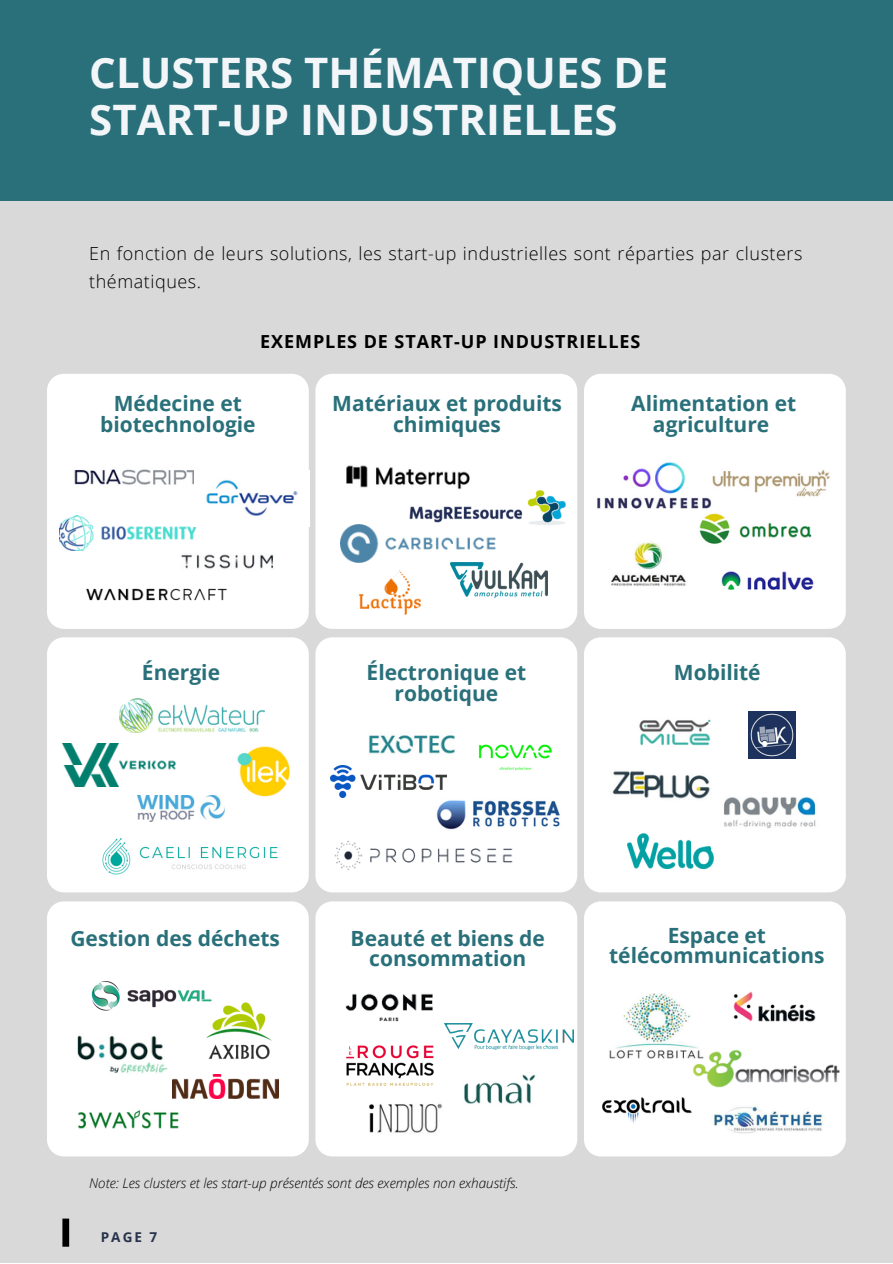
<style>
.page{position:relative;width:893px;height:1264px;background:#fff}
.page>*{position:absolute;margin:0;border:0;box-sizing:border-box;transform-origin:0 0}
.t1{font:700 42px/47.2px "Open Sans";color:#f3f6f9}
.t2{font:700 21px/20.2px "Open Sans";color:#29707a;text-align:center}
.t3{font:300 18px/28px "Open Sans";letter-spacing:.03em;color:#000}
.t4{font:700 18px "Open Sans";letter-spacing:.05em;color:#000}
.t5{font:italic 300 13.5px "Open Sans";color:#000}
.t6{font:700 13.5px "Open Sans";color:#27324a}
</style>
<div class="page">
<div style="left:0;top:0;width:892px;height:1262px;background:#d9d9d9"></div>
<div style="left:0;top:0;width:892px;height:200px;background:#29707a"></div>
<div style="left:62px;top:1218px;width:7px;height:28px;background:#000"></div>
<div style="left:47px;top:374px;width:262px;height:255px;background:#fff"></div>
<div style="left:315px;top:374px;width:262px;height:255px;background:#fff"></div>
<div style="left:584px;top:374px;width:261px;height:255px;background:#fff"></div>
<div style="left:47px;top:637px;width:262px;height:255px;background:#fff"></div>
<div style="left:47px;top:901px;width:262px;height:255px;background:#fff"></div>
<div style="left:315px;top:637px;width:262px;height:255px;background:#fff"></div>
<div style="left:584px;top:637px;width:261px;height:255px;background:#fff"></div>
<div style="left:315px;top:901px;width:262px;height:255px;background:#fff"></div>
<div style="left:584px;top:901px;width:261px;height:255px;background:#fff"></div>
<img style="left:74px;top:463px;width:128px;height:29px">
<img style="left:59px;top:515px;width:136px;height:35px">
<img style="left:194px;top:470px;width:115px;height:56px">
<img style="left:70px;top:578px;width:172px;height:32px">
<img style="left:160px;top:546px;width:136px;height:25px">
<img style="left:337px;top:457px;width:138px;height:39px">
<img style="left:410px;top:489px;width:156px;height:36px">
<img style="left:340px;top:524px;width:156px;height:39px">
<img style="left:450px;top:562px;width:97px;height:35px">
<img style="left:350px;top:564px;width:81px;height:58px">
<img style="left:694px;top:505px;width:120px;height:42px">
<img style="left:590px;top:457px;width:125px;height:55px">
<img style="left:712px;top:462px;width:122px;height:39px">
<img style="left:608px;top:539px;width:82px;height:53px">
<img style="left:713px;top:562px;width:109px;height:39px">
<img style="left:137px;top:795px;width:87px;height:26px">
<img style="left:98px;top:836px;width:187px;height:40px">
<img style="left:119px;top:699px;width:145px;height:33px">
<img style="left:63px;top:743px;width:112px;height:43px">
<img style="left:224px;top:742px;width:76px;height:57px">
<img style="left:350px;top:724px;width:119px;height:36px">
<img style="left:475px;top:725px;width:80px;height:55px">
<img style="left:330px;top:765px;width:116px;height:32px">
<img style="left:435px;top:795px;width:126px;height:37px">
<img style="left:333px;top:841px;width:180px;height:29px">
<img style="left:632px;top:711px;width:85px;height:42px">
<img style="left:748px;top:711px;width:47px;height:47px">
<img style="left:605px;top:769px;width:110px;height:31px">
<img style="left:716px;top:794px;width:106px;height:38px">
<img style="left:627px;top:833px;width:86px;height:35px">
<img style="left:89px;top:980px;width:124px;height:30px">
<img style="left:202px;top:999px;width:72px;height:64px">
<img style="left:77px;top:1031px;width:90px;height:43px">
<img style="left:173px;top:1074px;width:105px;height:24px">
<img style="left:64px;top:1105px;width:124px;height:27px">
<img style="left:444px;top:1023px;width:129px;height:26px">
<img style="left:343px;top:989px;width:92px;height:35px">
<img style="left:346px;top:1045px;width:88px;height:41px">
<img style="left:457px;top:1066px;width:82px;height:45px">
<img style="left:346px;top:1096px;width:115px;height:41px">
<img style="left:599px;top:993px;width:114px;height:65px">
<img style="left:716px;top:974px;width:116px;height:64px">
<img style="left:692px;top:1049px;width:147px;height:38px">
<img style="left:602px;top:1096px;width:89px;height:32px">
<img style="left:704px;top:1097px;width:127px;height:47px">
<h1 class="t1" style="left:89px;top:48px;width:580px">CLUSTERS THÉMATIQUES DE<br>START-UP INDUSTRIELLES</h1>
<p class="t3" style="left:89px;top:239px;width:714px">En fonction de leurs solutions, les start-up industrielles sont réparties par clusters thématiques.</p>
<p class="t4" style="left:260px;top:329px;width:381px">EXEMPLES DE START-UP INDUSTRIELLES</p>
<p class="t2" style="left:100px;top:393px;width:157px">Médecine et biotechnologie</p>
<p class="t2" style="left:332px;top:393px;width:231px">Matériaux et produits chimiques</p>
<p class="t2" style="left:631px;top:393px;width:167px">Alimentation et agriculture</p>
<p class="t2" style="left:142px;top:662px;width:80px">Énergie</p>
<p class="t2" style="left:366px;top:662px;width:161px">Électronique et robotique</p>
<p class="t2" style="left:674px;top:662px;width:88px">Mobilité</p>
<p class="t2" style="left:70px;top:928px;width:211px">Gestion des déchets</p>
<p class="t2" style="left:350px;top:927px;width:196px">Beauté et biens de consommation</p>
<p class="t2" style="left:609px;top:924px;width:217px">Espace et télécommunications</p>
<p class="t5" style="left:89px;top:1173px;width:431px">Note: Les clusters et les start-up présentés sont des exemples non exhaustifs.</p>
<p class="t6" style="left:101px;top:1227px;width:58px">PAGE 7</p>
</div>
